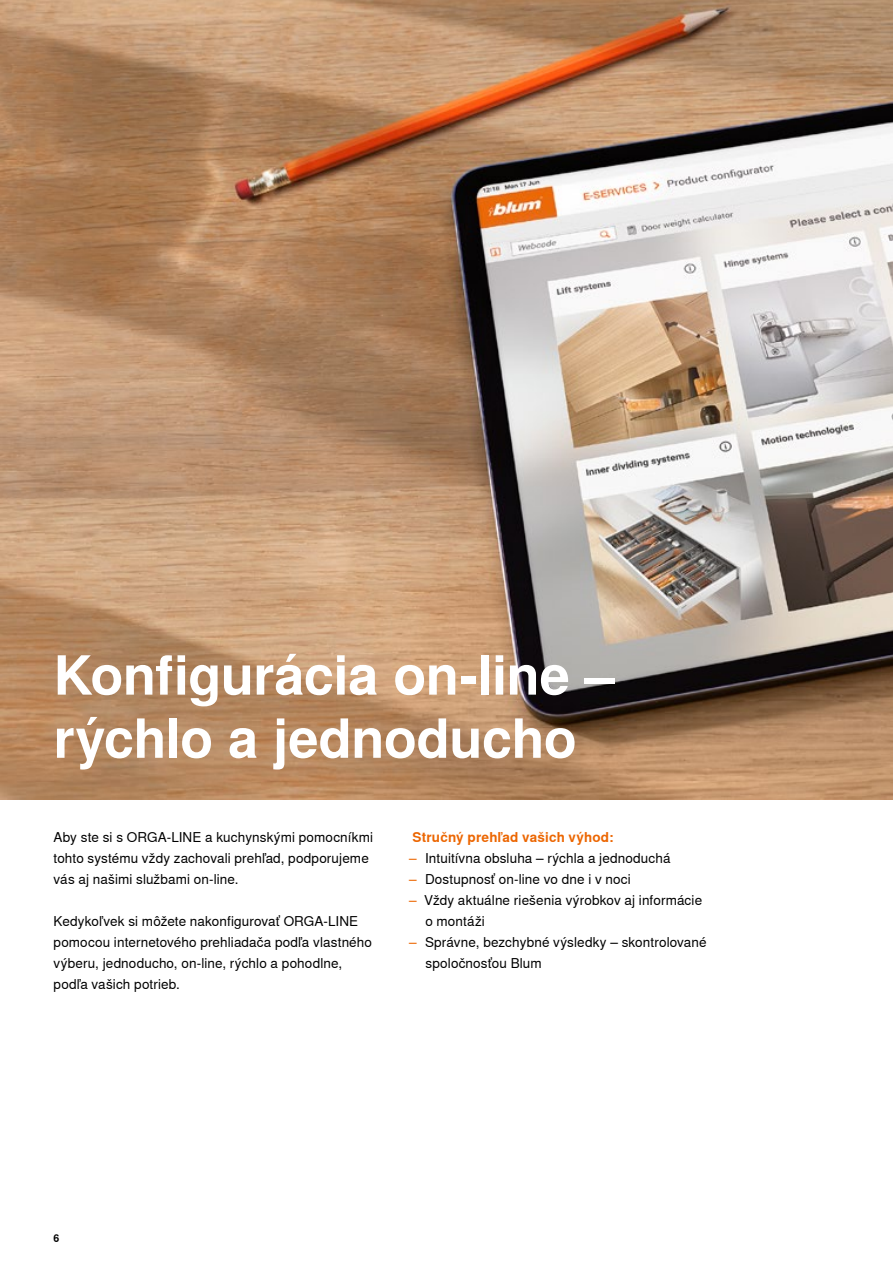
<style>
.page{position:relative;width:893px;height:1263px;background:#fff}
.page>*{position:absolute;margin:0;border:0;box-sizing:border-box;transform-origin:0 0}
._36_Head_A4_White_Bold{font:700 54px/63.2px "Nimbus Sans Global";letter-spacing:-.01em;color:#fff}
._09_Copy_Black_Regular{font:13.5px/21px "Nimbus Sans Global";letter-spacing:.01em;color:#000}
._09_Copy_Orange_Bold{font:700 13.5px "Nimbus Sans Global";letter-spacing:.015em;color:#ec6602}
.t1{font:700 10.5px "Nimbus Sans Global";color:#000}
.s1{color:#ec6602}
</style>
<div class="page">
<img style="left:0;top:0;width:893px;height:800px">
<p class="_36_Head_A4_White_Bold" style="left:54px;top:644px;width:563px">Konfigurácia on-line – rýchlo a jednoducho</p>
<p class="_09_Copy_Black_Regular" style="left:54px;top:827px;width:321px">Aby ste si s ORGA-LINE a kuchynskými pomocníkmi tohto systému vždy zachovali prehľad, podporujeme vás aj našimi službami on-line.</p>
<p class="_09_Copy_Black_Regular" style="left:54px;top:911px;width:320px">Kedykoľvek si môžete nakonfigurovať ORGA-LINE pomocou internetového prehliadača podľa vlastného výberu, jednoducho, on-line, rýchlo a pohodlne, podľa vašich potrieb.</p>
<p class="_09_Copy_Orange_Bold" style="left:413px;top:829px;width:202px">Stručný prehľad vašich výhod:</p>
<p class="_09_Copy_Black_Regular" style="left:409px;top:848px;width:263px"><span class="s1">–</span> Intuitívna obsluha – rýchla a jednoduchá</p>
<p class="_09_Copy_Black_Regular" style="left:409px;top:869px;width:223px"><span class="s1">–</span> Dostupnosť on-line vo dne i v noci</p>
<p class="_09_Copy_Black_Regular" style="left:425px;top:890px;width:278px;text-indent:-16px"><span class="s1">–</span> Vždy aktuálne riešenia výrobkov aj informácie o montáži</p>
<p class="_09_Copy_Black_Regular" style="left:425px;top:932px;width:283px;text-indent:-16px"><span class="s1">–</span> Správne, bezchybné výsledky – skontrolované spoločnosťou Blum</p>
<p class="t1" style="left:54px;top:1232px;width:7px">6</p>
</div>
